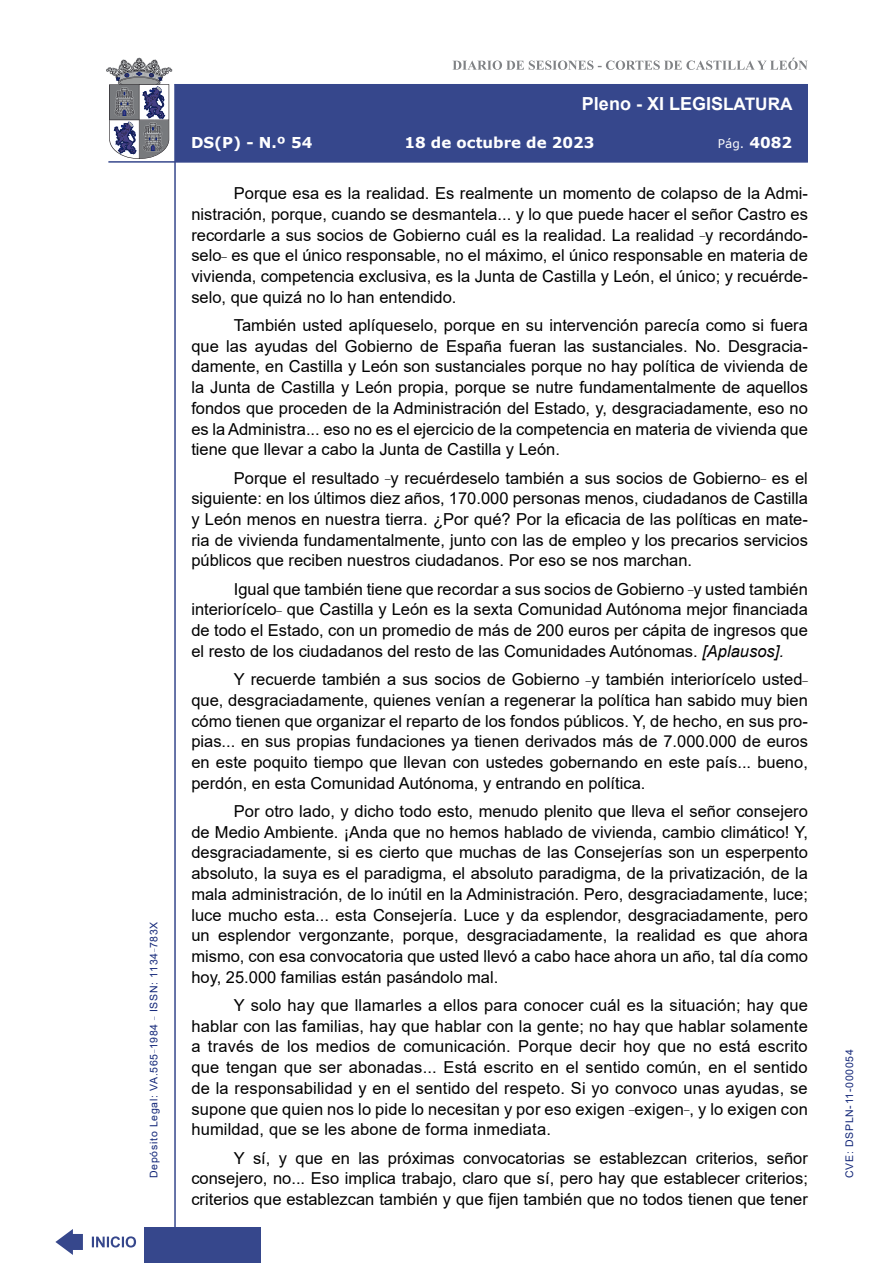
<style>
.page{position:relative;width:893px;height:1263px;background:#fff}
.page>*{position:absolute;margin:0;border:0;box-sizing:border-box;transform-origin:0 0}
.t1{font:700 18px "Arial";color:#fff}
.t2{font:16.5px/20.7px "Arial";color:#000;text-align:justify}
.t3{font:700 15px "Verdana";color:#fff}
.t4{font:12px "Verdana";color:#fff}
.t5{font:10.5px "Arial";letter-spacing:.065em;color:#122678}
.s1{font-size:17.25px}
.s2{font-weight:700;font-size:15px}
.s3{font-style:italic}
</style>
<div class="page">
<svg style="left:452px;top:58px;width:356px;height:12px"></svg>
<hr style="left:174px;top:84px;width:2px;height:1179px;background:#36478c">
<div style="left:144px;top:1227px;width:117px;height:36px;background:#36478c"></div>
<div style="left:175px;top:84px;width:633px;height:78px;background:#36478c"></div>
<hr style="left:108px;top:161px;width:700px;height:2px;background:#36478c">
<svg style="left:92px;top:1236px;width:44px;height:11px"></svg>
<svg style="left:55px;top:1229px;width:28px;height:26px"></svg>
<svg style="left:106px;top:58px;width:66px;height:101px"></svg>
<p class="t5" style="left:146px;top:1178px;width:258px;rotate:-90deg">Depósito Legal: VA.565<sup>_</sup>1984 <sup>_</sup> ISSN: 1134<sup>_</sup>783X</p>
<p class="t1" style="left:582px;top:91px;width:212px">Pleno - XI LEGIS<span class="s1">LATURA</span></p>
<p class="t3" style="left:191px;top:132px;width:123px">DS(P) - N.º 54</p>
<p class="t3" style="left:404px;top:132px;width:191px">18 de octubre de 2023</p>
<p class="t4" style="left:718px;top:135px;width:76px">Pág. <span class="s2">4082</span></p>
<p class="t2" style="left:191px;top:183px;width:618px;text-indent:43px">Porque esa es la realidad. Es realmente un momento de colapso de la Admi&shy;nistración, porque, cuando se desmantela... y lo que puede hacer el señor Castro es recordarle a sus socios de Gobierno cuál es la realidad. La realidad <sup>_</sup>y recordándo&shy;selo<sup>_</sup> es que el único responsable, no el máximo, el único responsable en materia de vivienda, competencia exclusiva, es la Junta de Castilla y León, el único; y recuérde&shy;selo, que quizá no lo han entendido.</p>
<p class="t2" style="left:191px;top:315px;width:618px;text-indent:43px">También usted aplíqueselo, porque en su intervención parecía como si fuera que las ayudas del Gobierno de España fueran las sustanciales. No. Desgracia&shy;damente, en Castilla y León son sustanciales porque no hay política de vivienda de la Junta de Castilla y León propia, porque se nutre fundamentalmente de aquellos fondos que proceden de la Administración del Estado, y, desgraciadamente, eso no es la Administra... eso no es el ejercicio de la competencia en materia de vivienda que tiene que llevar a cabo la Junta de Castilla y León.</p>
<p class="t2" style="left:191px;top:467px;width:618px;text-indent:43px">Porque el resultado <sup>_</sup>y recuérdeselo también a sus socios de Gobierno<sup>_</sup> es el siguiente: en los últimos diez años, 170.000 personas menos, ciudadanos de Castilla y León menos en nuestra tierra. ¿Por qué? Por la eficacia de las políticas en mate&shy;ria de vivienda fundamentalmente, junto con las de empleo y los precarios servicios públicos que reciben nuestros ciudadanos. Por eso se nos marchan.</p>
<p class="t2" style="left:191px;top:578px;width:618px;text-indent:43px">Igual que también tiene que recordar a sus socios de Gobierno <sup>_</sup>y usted también interiorícelo<sup>_</sup> que Castilla y León es la sexta Comunidad Autónoma mejor financiada de todo el Estado, con un promedio de más de 200 euros per cápita de ingresos que el resto de los ciudadanos del resto de las Comunidades Autónomas. <span class="s3">[Aplausos].</span></p>
<p class="t2" style="left:191px;top:669px;width:618px;text-indent:43px">Y recuerde también a sus socios de Gobierno <sup>_</sup>y también interiorícelo usted<sup>_ </sup>que, desgraciadamente, quienes venían a regenerar la política han sabido muy bien cómo tienen que organizar el reparto de los fondos públicos. Y, de hecho, en sus pro&shy;pias... en sus propias fundaciones ya tienen derivados más de 7.000.000 de euros en este poquito tiempo que llevan con ustedes gobernando en este país... bueno, perdón, en esta Comunidad Autónoma, y entrando en política.</p>
<p class="t2" style="left:191px;top:801px;width:618px;text-indent:43px">Por otro lado, y dicho todo esto, menudo plenito que lleva el señor consejero de Medio Ambiente. ¡Anda que no hemos hablado de vivienda, cambio climático! Y, desgraciadamente, si es cierto que muchas de las Consejerías son un esperpento absoluto, la suya es el paradigma, el absoluto paradigma, de la privatización, de la mala administración, de lo inútil en la Administración. Pero, desgraciadamente, luce; luce mucho esta... esta Consejería. Luce y da esplendor, desgraciadamente, pero un esplendor vergonzante, porque, desgraciadamente, la realidad es que ahora mismo, con esa convocatoria que usted llevó a cabo hace ahora un año, tal día como hoy, 25.000 familias están pasándolo mal.</p>
<p class="t2" style="left:191px;top:995px;width:618px;text-indent:43px">Y solo hay que llamarles a ellos para conocer cuál es la situación; hay que hablar con las familias, hay que hablar con la gente; no hay que hablar solamente a través de los medios de comunicación. Porque decir hoy que no está escrito que tengan que ser abonadas... Está escrito en el sentido común, en el sentido de la responsabilidad y en el sentido del respeto. Si yo convoco unas ayudas, se supone que quien nos lo pide lo necesitan y por eso exigen <sup>_</sup>exigen<sup>_</sup>, y lo exigen con humildad, que se les abone de forma inmediata.</p>
<p class="t2" style="left:191px;top:1147px;width:618px;text-indent:43px">Y sí, y que en las próximas convocatorias se establezcan criterios, señor consejero, no... Eso implica trabajo, claro que sí, pero hay que establecer criterios; criterios que establezcan también y que fijen también que no todos tienen que tener</p>
<p class="t5" style="left:842px;top:1178px;width:130px;rotate:-90deg">CVE: DSPLN-11-000054</p>
</div>
